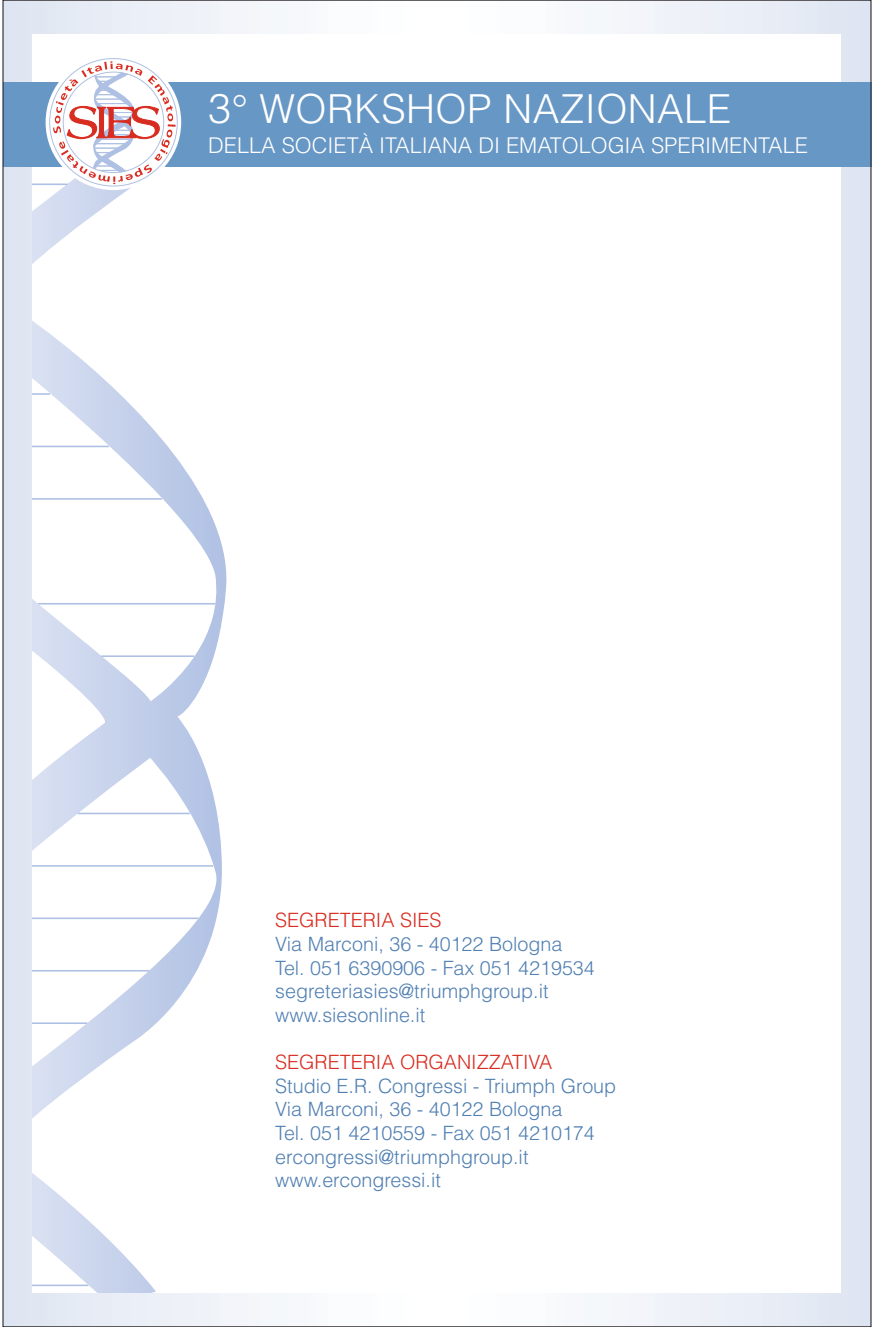
<style>
.page{position:relative;width:874px;height:1327px;background:#fff}
.page>*{position:absolute;margin:0;border:0;box-sizing:border-box;transform-origin:0 0}
.t1{font:300 40px "Helvetica";letter-spacing:.01em;color:#fff}
.t2{font:300 21.6px "Helvetica";color:#fff}
.t3{font:300 19.8px/23.6px "Helvetica";color:#5180b2}
.t4{font:300 19.8px "Helvetica";color:#d82c20}
.s1{font-size:41.4px}
</style>
<div class="page">
<img style="left:5px;top:2px;width:863px;height:1323px">
<div style="left:32px;top:34px;width:808px;height:1259px;background:#fff"></div>
<svg style="left:32px;top:166px;width:194px;height:1127px"></svg>
<svg style="left:32px;top:393px;width:18px;height:2px"></svg>
<hr style="left:32px;top:446px;width:77px;height:1px;background:#aec0e3">
<svg style="left:32px;top:499px;width:130px;height:1px"></svg>
<hr style="left:32px;top:498px;width:130px;height:1px;background:#aec0e3">
<hr style="left:101px;top:655px;width:93px;height:2px;background:#aec0e3">
<hr style="left:78px;top:813px;width:112px;height:1px;background:#aec0e3">
<svg style="left:32px;top:866px;width:181px;height:1px"></svg>
<hr style="left:32px;top:865px;width:181px;height:1px;background:#aec0e3">
<hr style="left:32px;top:917px;width:166px;height:2px;background:#aec0e3">
<hr style="left:32px;top:970px;width:117px;height:1px;background:#aec0e3">
<hr style="left:32px;top:1022px;width:55px;height:2px;background:#aec0e3">
<div style="left:3px;top:82px;width:867px;height:84px;background:#6797c5"></div>
<svg style="left:46px;top:55px;width:135px;height:135px"></svg>
<svg style="left:32px;top:61px;width:143px;height:124px"></svg>
<h1 class="t1" style="left:208px;top:94px;width:524px"><span class="s1">3</span>° WORKSHOP NAZIONALE</h1>
<p class="t2" style="left:208px;top:137px;width:601px">DELLA SOCIETÀ ITALIANA DI EMATOLOGIA SPERIMENTALE</p>
<p class="t4" style="left:275px;top:913px;width:168px">SEGRETERIA SIES</p>
<p class="t3" style="left:275px;top:934px;width:321px">Via Marconi, 36 - 40122 Bologna<br>Tel. 051 6390906 - Fax 051 4219534 segreteriasies@triumphgroup.it www.siesonline.it</p>
<p class="t4" style="left:275px;top:1055px;width:278px">SEGRETERIA ORGANIZZATIVA</p>
<p class="t3" style="left:275px;top:1076px;width:342px">Studio E.R. Congressi - Triumph Group<br>Via Marconi, 36 - 40122 Bologna<br>Tel. 051 4210559 - Fax 051 4210174 ercongressi@triumphgroup.it www.ercongressi.it</p>
</div>
